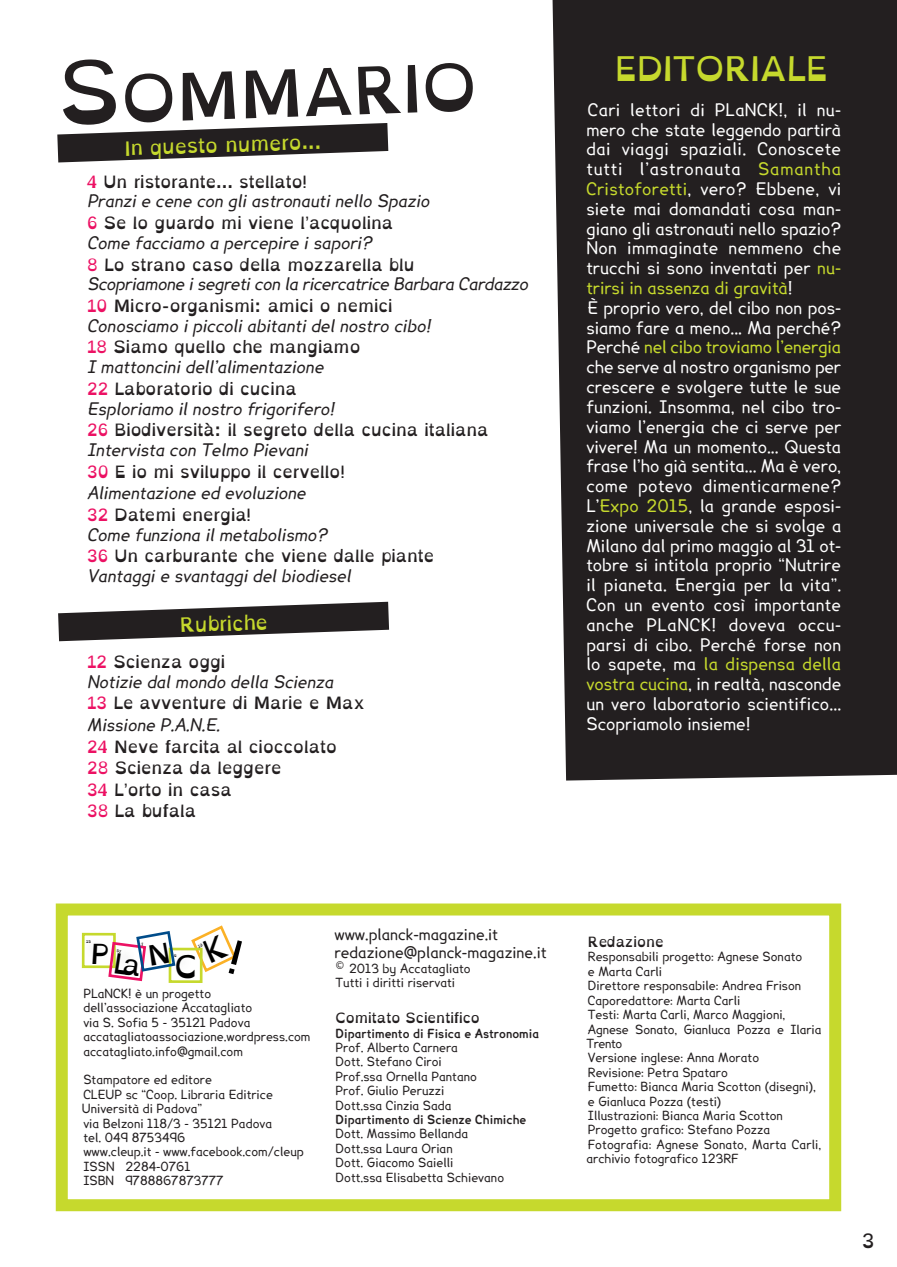
<style>
.page{position:relative;width:897px;height:1267px;background:#fff}
.page>*{position:absolute;margin:0;border:0;box-sizing:border-box;transform-origin:0 0}
.t1{font:69px "Eulexia";color:#231f20}
.t2{font:36px "Eulexia";color:#c6d92d}
.t3{font:33.15px "Eulexia";color:#000}
.t4{font:29.55px "Eulexia";color:#000}
.t5{font:21px "Eulexia";color:#c6d92d}
.t6{font:21px "Eulexia";color:#231f20}
.t7{font:18px/21.6px "Eulexia";color:#231f20}
.t8{font:16.5px/19.8px "Lexia";letter-spacing:.01em;color:#fff}
.t9{font:italic 16.5px "Lexia";color:#231f20}
.t10{font:15px "Lexia";color:#231f20}
.t11{font:15px "Eulexia";color:#231f20}
.t12{font:12px/14.4px "Lexia";color:#231f20}
.t13{font:700 12px "Lexia";color:#231f20}
.t14{font:4.35px "Eulexia";color:#000}
.s1{font-size:91.95px}
.s2{color:#ec1163}
.s3{color:#c6d92d}
.s4{font-size:15px}
</style>
<div class="page">
<div style="left:552px;top:0;width:344px;height:780px;background:#231f20"></div>
<svg style="left:57px;top:123px;width:331px;height:39px"></svg>
<svg style="left:58px;top:601px;width:331px;height:40px"></svg>
<div style="left:56px;top:903px;width:785px;height:308px;border:12px solid #c6d92d"></div>
<div style="left:169px;top:947px;width:33px;height:35px;border:3px solid #c6d92d"></div>
<div style="left:82px;top:932px;width:34px;height:36px;border:3px solid #c6d92d"></div>
<div style="left:84px;top:937px;width:22px;height:22px;background:#fdfdfd"></div>
<svg style="left:107px;top:931px;width:70px;height:51px"></svg>
<svg style="left:189px;top:925px;width:47px;height:49px"></svg>
<h1 class="t1" style="left:56px;top:63px;width:421px;rotate:-2deg"><span class="s1">S</span>ommario</h1>
<h3 class="t5" style="left:124px;top:137px;width:198px;rotate:-2deg">In questo numero...</h3>
<h3 class="t7" style="left:87px;top:171px;width:221px"><span class="s2">4</span> Un ristorante... stellato!</h3>
<h3 class="t9" style="left:87px;top:190px;width:348px">Pranzi e cene con gli astronauti nello Spazio</h3>
<h3 class="t7" style="left:87px;top:212px;width:307px"><span class="s2">6</span> Se lo guardo mi viene l’acquolina</h3>
<h3 class="t9" style="left:87px;top:231px;width:290px">Come facciamo a percepire i sapori?</h3>
<h3 class="t7" style="left:87px;top:254px;width:329px"><span class="s2">8</span> Lo strano caso della mozzarella blu</h3>
<h3 class="t9" style="left:87px;top:273px;width:446px">Scopriamone isegreticon la ricercatrice Barbara Cardazzo</h3>
<h3 class="t7" style="left:87px;top:295px;width:307px"><span class="s2">10</span> Micro-organismi: amici o nemici</h3>
<h3 class="t9" style="left:87px;top:314px;width:349px">Conosciamo i piccoli abitanti del nostro cibo!</h3>
<h3 class="t7" style="left:87px;top:337px;width:275px"><span class="s2">18</span> Siamo quello che mangiamo</h3>
<h3 class="t9" style="left:87px;top:356px;width:242px">I mattoncini dell’alimentazione</h3>
<h3 class="t7" style="left:87px;top:378px;width:211px"><span class="s2">22</span> Laboratorio di cucina</h3>
<h3 class="t9" style="left:87px;top:397px;width:252px">Esploriamo il nostro frigorifero!</h3>
<h3 class="t7" style="left:87px;top:419px;width:403px"><span class="s2">26</span> Biodiversità: il segreto della cucina italiana</h3>
<h3 class="t9" style="left:87px;top:438px;width:226px">Intervista con Telmo Pievani</h3>
<h3 class="t7" style="left:87px;top:461px;width:259px"><span class="s2">30</span> E io mi sviluppo il cervello!</h3>
<h3 class="t9" style="left:87px;top:482px;width:224px">Alimentazione ed evoluzione</h3>
<h3 class="t7" style="left:87px;top:504px;width:165px"><span class="s2">32</span> Datemi energia!</h3>
<h3 class="t9" style="left:87px;top:523px;width:246px">Come funziona il metabolismo?</h3>
<h3 class="t7" style="left:87px;top:545px;width:348px"><span class="s2">36</span> Un carburante che viene dalle piante</h3>
<h3 class="t9" style="left:87px;top:564px;width:269px">Vantaggi e svantaggi del biodiesel</h3>
<h3 class="t5" style="left:179px;top:613px;width:90px;rotate:-2deg">Rubriche</h3>
<h3 class="t7" style="left:87px;top:651px;width:140px"><span class="s2">12</span> Scienza oggi</h3>
<h3 class="t9" style="left:87px;top:670px;width:252px">Notizie dal mondo della Scienza</h3>
<h3 class="t7" style="left:87px;top:692px;width:279px"><span class="s2">13</span> Le avventure di Marie e Max</h3>
<h3 class="t9" style="left:87px;top:713px;width:138px">Missione P.A.N.E.</h3>
<h3 class="t7" style="left:87px;top:736px;width:251px"><span class="s2">24</span> N eve farcita al cioccolato<br><span class="s2">28</span> Scienza da leggere<br><span class="s2">34</span> L’orto in casa<br><span class="s2">38</span> La bufala</h3>
<h2 class="t2" style="left:615px;top:49px;width:22px">EDITORIALE</h2>
<p class="t8" style="left:586px;top:99px;width:256px">Cari lettori di PLaNCK!, il nu&shy;mero che state leggendo partirà dai viaggi spaziali. Conoscete tutti l’astronauta <span class="s3">Samantha<br>Cristoforetti</span>, vero? Ebbene, vi siete mai domandati cosa man&shy;giano gli astronauti nello spazio?<br>Non immaginate nemmeno che trucchi si sono inventati per <span class="s3">nu&shy;trirsi in assenza di gravità</span>!<br>È proprio vero, del cibo non pos&shy;siamo fare a meno... Ma perché?<br>Perché <span class="s3">nel cibo troviamo l’energia </span>che serve al nostro organismo per crescere e svolgere tutte le sue funzioni. Insomma, nel cibo tro&shy;viamo l’energia che ci serve per vivere! Ma un momento... Questa frase l’ho già sentita... Ma è vero, come potevo dimenticarmene?<br>L’<span class="s3">Expo 2015</span>, la grande esposi&shy;zione universale che si svolge a<br>Milano dal primo maggio al 31 ot&shy;tobre si intitola proprio “Nutrire il pianeta. Energia per la vita”.<br>Con un evento così importante anche PLaNCK! doveva occu&shy;parsi di cibo. Perché forse non lo sapete, ma <span class="s3">la dispensa della vostra cucina</span>, in realtà, nasconde un vero laboratorio scientifico...<br>Scopriamolo insieme!</p>
<p class="t14" style="left:86px;top:939px;width:6px">15</p>
<h3 class="t4" style="left:91px;top:937px;width:19px">P</h3>
<p class="t14" style="left:174px;top:953px;width:4px">6</p>
<h3 class="t3" style="left:174px;top:948px;width:20px">C</h3>
<p class="t12" style="left:83px;top:986px;width:228px">PLaNCK! è un progetto<br>dell’associazione Accatagliato<br>via S. Sofia 5 - 35121 Padova accatagliatoassociazione.wordpress.com accatagliato.info@gmail.com</p>
<p class="t12" style="left:82px;top:1072px;width:223px">Stampatore ed editore<br>CLEUP sc “Coop. Libraria Editrice<br>Università di Padova”<br>via Belzoni 118/3 - 35121 Padova<br>tel. 049 8753496<br>www.cleup.it - www.facebook.com/cleup<br>ISSN 2284-0761<br>ISBN 9788867873777</p>
<p class="t10" style="left:334px;top:923px;width:165px">www.planck-magazine.it</p>
<p class="t10" style="left:334px;top:941px;width:214px">redazione@planck-magazine.it</p>
<p class="t12" style="left:335px;top:960px;width:136px"><span class="s4">©</span> 2013 by Accatagliato<br>Tutti i diritti riservati</p>
<p class="t11" style="left:335px;top:1009px;width:146px">Comitato Scientifico</p>
<p class="t13" style="left:335px;top:1024px;width:205px">Dipartimento di Fisica e Astronomia</p>
<p class="t12" style="left:335px;top:1040px;width:143px">Prof. Alberto Carnera<br>Dott. Stefano Ciroi<br>Prof.ssa Ornella Pantano<br>Prof. Giulio Peruzzi<br>Dott.ssa Cinzia Sada</p>
<p class="t13" style="left:335px;top:1111px;width:192px">Dipartimento di Scienze Chimiche</p>
<p class="t12" style="left:335px;top:1126px;width:170px">Dott. Massimo Bellanda<br>Dott.ssa Laura Orian<br>Dott. Giacomo Saielli<br>Dott.ssa Elisabetta Schievano</p>
<p class="t11" style="left:587px;top:933px;width:77px">Redazione</p>
<p class="t12" style="left:586px;top:949px;width:236px">Responsabili progetto: Agnese Sonato<br>e Marta Carli<br>Direttore responsabile: Andrea Frison<br>Caporedattore: Marta Carli<br>Testi: Marta Carli, Marco Maggioni,<br>Agnese Sonato, Gianluca Pozza e Ilaria<br>Trento<br>Versione inglese: Anna Morato<br>Revisione: Petra Spataro<br>Fumetto: Bianca Maria Scotton (disegni), e Gianluca Pozza (testi)<br>Illustrazioni: Bianca Maria Scotton<br>Progetto grafico: Stefano Pozza<br>Fotografia: Agnese Sonato, Marta Carli, archivio fotografico 123RF</p>
<h3 class="t6" style="left:861px;top:1228px;width:14px">3</h3>
</div>
